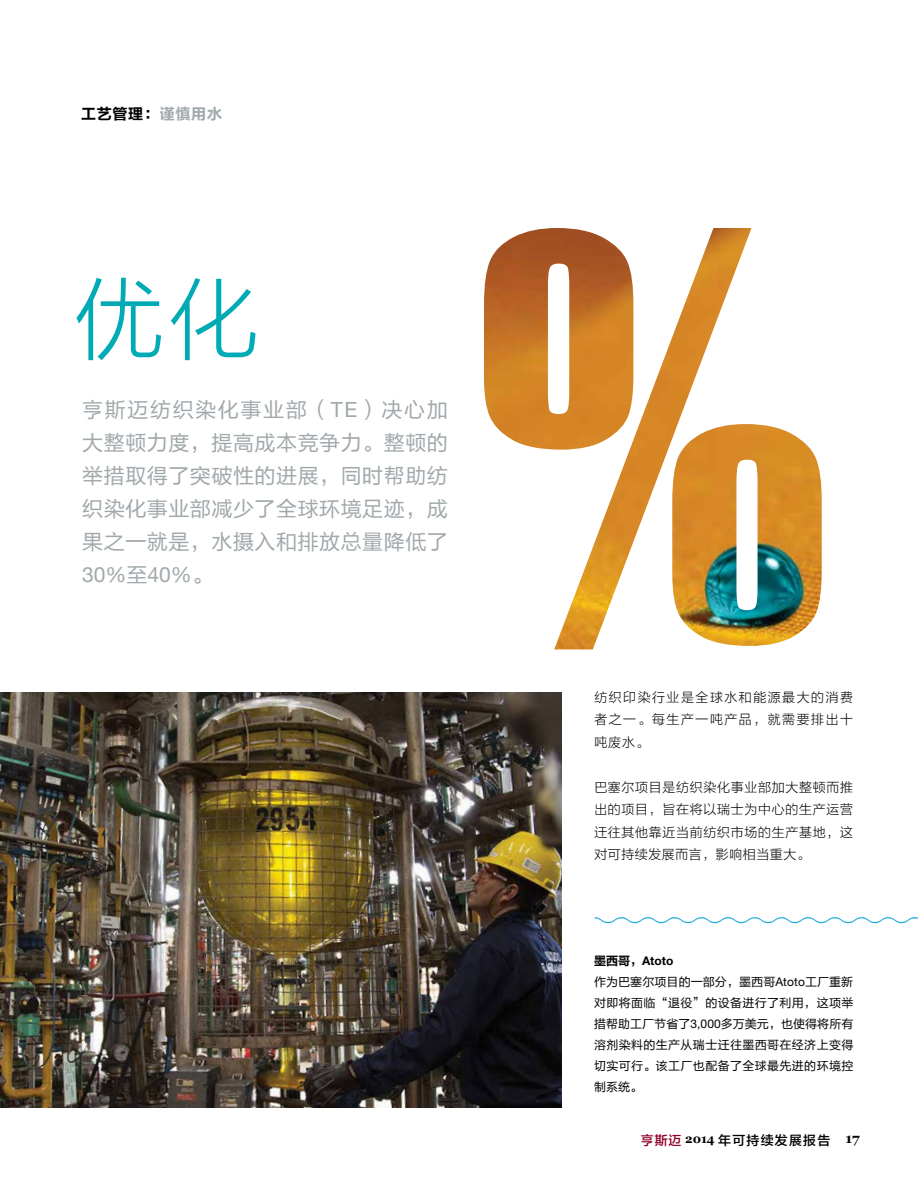
<style>
.page{position:relative;width:918px;height:1188px;background:#fff}
.page>*{position:absolute;margin:0;border:0;box-sizing:border-box;transform-origin:0 0}
.t1{font:93px "FZLTXHJW GB1 0";color:#00abb6}
.t2{font:21px/33px "FZLTHK GBK1 0";letter-spacing:.025em;color:#a1a8ab;text-align:justify}
.t3{font:21px "Helvetica Neue LT Std";color:#a1a8ab}
.t4{font:15px "FZLTCHJW GB1 0";letter-spacing:.05em;color:#000}
.t5{font:13.5px/22.5px "FZLTXHJW GB1 0";letter-spacing:.01em;color:#000;text-align:justify}
.t6{font:13.5px "FZLTZHJW GB1 0";letter-spacing:.05em;color:#000}
.t7{font:12px/21px "FZLTHK GBK1 0";letter-spacing:.03em;color:#000;text-align:justify}
.t8{font:700 12px "Helvetica Neue LT Std";color:#000}
.s1{color:#a1a8ab}
.s2{font-family:"Helvetica Neue LT Std"}
.s3{font-family:"FZLTHK GBK1 0"}
.s4{font-family:"FZLTCHJW GB1 0";font-weight:400}
.s5{color:#900027}
.s6{font-family:"Georgia";font-weight:700;font-size:12px}
.s7{font-family:"Georgia";font-weight:700}
</style>
<div class="page">
<img style="left:484px;top:228px;width:338px;height:421px">
<img style="left:0;top:692px;width:561px;height:415px">
<svg style="left:595px;top:917px;width:323px;height:6px"></svg>
<p class="t4" style="left:81px;top:105px;width:142px">工艺管理：<span class="s1">谨慎用水</span></p>
<h1 class="t1" style="left:72px;top:270px;width:189px">优化</h1>
<h2 class="t2" style="left:82px;top:394px;width:367px">亨斯迈纺织染化事业部（<span class="s2">TE</span>）决心加大整顿力度，提高成本竞争力。整顿的举措取得了突破性的进展，同时帮助纺织染化事业部减少了全球环境足迹，成果之一就是，水摄入和排放总量降低了</h2>
<h2 class="t3" style="left:82px;top:562px;width:132px">30%<span class="s3">至</span>40%<span class="s3">。</span></h2>
<p class="t5" style="left:594px;top:687px;width:261px">纺织印染行业是全球水和能源最大的消费者之一。每生产一吨产品，就需要排出十吨废水。</p>
<p class="t5" style="left:594px;top:777px;width:261px">巴塞尔项目是纺织染化事业部加大整顿而推出的项目，旨在将以瑞士为中心的生产运营迁往其他靠近当前纺织市场的生产基地，这对可持续发展而言，影响相当重大。</p>
<p class="t8" style="left:594px;top:953px;width:81px"><span class="s4">墨西哥，</span>Atoto</p>
<p class="t7" style="left:594px;top:972px;width:261px">作为巴塞尔项目的一部分，墨西哥<span class="s2">Atoto</span>工厂重新对即将面临“退役”的设备进行了利用，这项举措帮助工厂节省了<span class="s2">3,000</span>多万美元，也使得将所有溶剂染料的生产从瑞士迁往墨西哥在经济上变得切实可行。该工厂也配备了全球最先进的环境控制系统。</p>
<p class="t6" style="left:641px;top:1132px;width:220px"><span class="s5">亨斯迈</span> <span class="s6">2014</span> 年可持续发展报告 <span class="s7">17</span></p>
</div>
